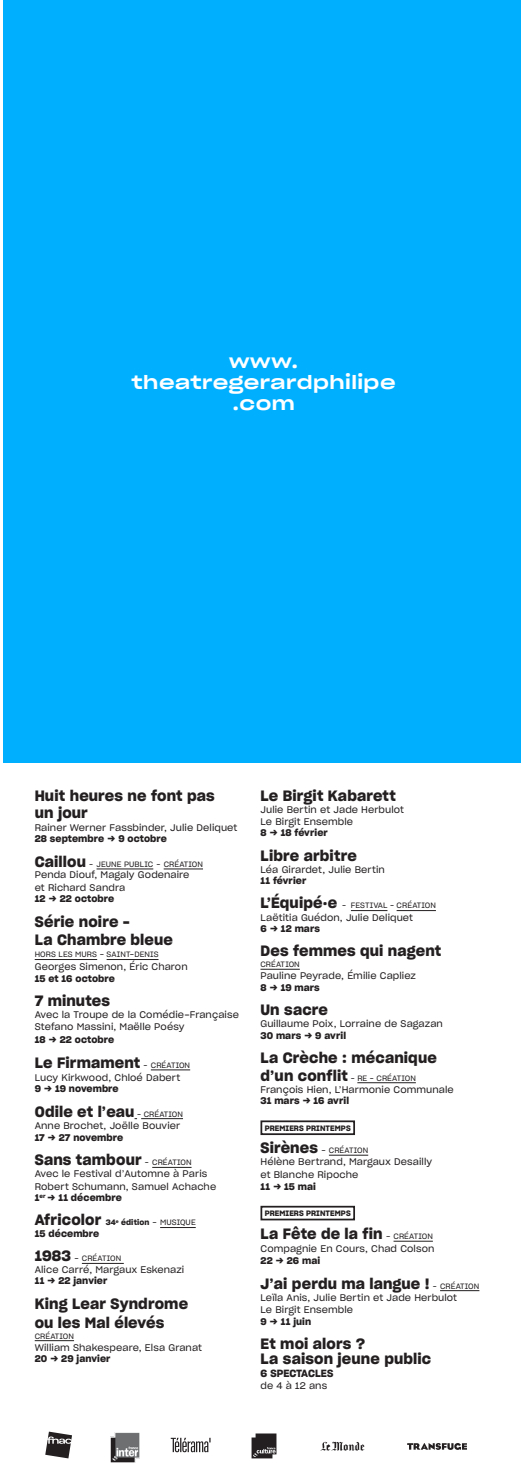
<style>
.page{position:relative;width:521px;height:1474px;background:#fff}
.page>*{position:absolute;margin:0;border:0;box-sizing:border-box;transform-origin:0 0}
.t1{font:18.38px "Sharp Grotesk Medium 25";letter-spacing:.025em;color:#fff}
.t2{font:14.7px "Sharp Grotesk Semi Bold 20";letter-spacing:.01em;color:#231f20}
.t3{font:10.15px "Sharp Grotesk Semi Bold 20";letter-spacing:.01em;color:#231f20}
.t4{font:9.45px "Sharp Grotesk Book 20";letter-spacing:.01em;color:#231f20}
.t5{font:9.45px "Sharp Grotesk Semi Bold 20";letter-spacing:.01em;color:#231f20}
.t6{font:7.7px "Sharp Grotesk Book 20";letter-spacing:.01em;color:#231f20}
.t7{font:7.7px "Sharp Grotesk Semi Bold 20";letter-spacing:.01em;color:#231f20}
.s1{font-family:"Sharp Grotesk Semi Bold 20";font-size:14.7px}
.s2{font-family:"Sharp Grotesk Book 20";font-size:7.7px}
.s3{font-size:7.7px}
</style>
<div class="page">
<svg style="left:251px;top:1433px;width:25px;height:25px"></svg>
<svg style="left:45px;top:1431px;width:27px;height:27px"></svg>
<svg style="left:407px;top:1443px;width:60px;height:6px"></svg>
<svg style="left:171px;top:1437px;width:40px;height:15px"></svg>
<svg style="left:320px;top:1441px;width:44px;height:10px"></svg>
<hr style="left:97px;top:868px;width:56px;height:1px;background:#231f20">
<hr style="left:164px;top:868px;width:39px;height:1px;background:#231f20">
<hr style="left:35px;top:959px;width:62px;height:1px;background:#231f20">
<hr style="left:107px;top:959px;width:51px;height:1px;background:#231f20">
<hr style="left:151px;top:1069px;width:39px;height:1px;background:#231f20">
<hr style="left:141px;top:1118px;width:42px;height:1px;background:#231f20">
<hr style="left:152px;top:1167px;width:40px;height:1px;background:#231f20">
<hr style="left:160px;top:1227px;width:36px;height:1px;background:#231f20">
<hr style="left:82px;top:1263px;width:42px;height:1px;background:#231f20">
<hr style="left:35px;top:1340px;width:39px;height:1px;background:#231f20">
<hr style="left:351px;top:910px;width:36px;height:1px;background:#231f20">
<hr style="left:397px;top:910px;width:39px;height:1px;background:#231f20">
<hr style="left:260px;top:969px;width:40px;height:1px;background:#231f20">
<hr style="left:357px;top:1082px;width:59px;height:1px;background:#231f20">
<hr style="left:329px;top:1154px;width:39px;height:1px;background:#231f20">
<hr style="left:393px;top:1240px;width:40px;height:1px;background:#231f20">
<hr style="left:440px;top:1290px;width:39px;height:1px;background:#231f20">
<div style="left:260px;top:1120px;width:95px;height:15px;border:2px solid #231f20"></div>
<img style="left:110px;top:1432px;width:30px;height:30px">
<div style="left:260px;top:1205px;width:95px;height:15px;border:2px solid #231f20"></div>
<div style="left:3px;top:0;width:518px;height:763px;background:#00b0ff"></div>
<p class="t1" style="left:229px;top:344px;width:71px">www.</p>
<p class="t1" style="left:131px;top:365px;width:266px">theatregerardphilipe</p>
<p class="t1" style="left:232px;top:386px;width:64px">.com</p>
<p class="t2" style="left:35px;top:783px;width:181px">Huit heures ne font pas</p>
<p class="t2" style="left:35px;top:801px;width:55px">un jour</p>
<p class="t4" style="left:35px;top:820px;width:204px">Rainer Werner Fassbinder, Julie Deliquet</p>
<p class="t5" style="left:35px;top:831px;width:134px">28 septembre → 9 octobre</p>
<p class="t6" style="left:35px;top:857px;width:170px"><span class="s1">Caillou</span> – JEUNE PUBLIC – CRÉATION</p>
<p class="t4" style="left:35px;top:867px;width:156px">Penda Diouf, Magaly Godenaire</p>
<p class="t4" style="left:35px;top:880px;width:92px">et Richard Sandra</p>
<p class="t5" style="left:35px;top:891px;width:81px">12 → 22 octobre</p>
<p class="t2" style="left:35px;top:909px;width:97px">Série noire –</p>
<p class="t2" style="left:35px;top:927px;width:140px">La Chambre bleue</p>
<p class="t6" style="left:35px;top:948px;width:125px">HORS LES MURS - SAINT-DENIS</p>
<p class="t4" style="left:35px;top:959px;width:154px">Georges Simenon, Éric Charon</p>
<p class="t5" style="left:35px;top:970px;width:82px">15 et 16 octobre</p>
<p class="t2" style="left:35px;top:989px;width:77px">7 minutes</p>
<p class="t4" style="left:35px;top:1006px;width:206px">Avec la Troupe de la Comédie-Française</p>
<p class="t4" style="left:35px;top:1019px;width:151px">Stefano Massini, Maëlle Poésy</p>
<p class="t5" style="left:35px;top:1032px;width:81px">18 → 22 octobre</p>
<p class="t2" style="left:35px;top:1050px;width:157px">Le Firmament <span class="s2">– CRÉATION</span></p>
<p class="t4" style="left:35px;top:1069px;width:147px">Lucy Kirkwood, Chloé Dabert</p>
<p class="t5" style="left:35px;top:1080px;width:85px">9 → 19 novembre</p>
<p class="t2" style="left:35px;top:1099px;width:150px">Odile et l’eau <span class="s2">– CRÉATION</span></p>
<p class="t4" style="left:35px;top:1118px;width:147px">Anne Brochet, Joëlle Bouvier</p>
<p class="t5" style="left:35px;top:1129px;width:90px">17 → 27 novembre</p>
<p class="t2" style="left:35px;top:1148px;width:158px">Sans tambour <span class="s2">– CRÉATION</span></p>
<p class="t4" style="left:35px;top:1165px;width:174px">Avec le Festival d’Automne à Paris</p>
<p class="t4" style="left:35px;top:1178px;width:183px">Robert Schumann, Samuel Achache</p>
<p class="t5" style="left:35px;top:1189px;width:89px">1<sup>er</sup> → 11 décembre</p>
<p class="t2" style="left:35px;top:1208px;width:162px">Africolor <span class="s3">34</span><sup>e</sup> <span class="s3">édition</span> <span class="s2">- MUSIQUE</span></p>
<p class="t5" style="left:35px;top:1225px;width:66px">15 décembre</p>
<p class="t6" style="left:35px;top:1252px;width:88px"><span class="s1">1983</span> - CRÉATION</p>
<p class="t4" style="left:35px;top:1261px;width:151px">Alice Carré, Margaux Eskenazi</p>
<p class="t5" style="left:35px;top:1272px;width:74px">11 → 22 janvier</p>
<p class="t2" style="left:35px;top:1291px;width:155px">King Lear Syndrome</p>
<p class="t2" style="left:35px;top:1310px;width:131px">ou les Mal élevés</p>
<p class="t6" style="left:35px;top:1329px;width:41px">CRÉATION</p>
<p class="t4" style="left:35px;top:1339px;width:169px">William Shakespeare, Elsa Granat</p>
<p class="t5" style="left:35px;top:1350px;width:77px">20 → 29 janvier</p>
<p class="t2" style="left:260px;top:783px;width:137px">Le Birgit Kabarett</p>
<p class="t4" style="left:260px;top:801px;width:145px">Julie Bertin et Jade Herbulot</p>
<p class="t4" style="left:260px;top:813px;width:94px">Le Birgit Ensemble</p>
<p class="t5" style="left:260px;top:825px;width:69px">8 → 18 février</p>
<p class="t2" style="left:260px;top:843px;width:98px">Libre arbitre</p>
<p class="t4" style="left:260px;top:861px;width:126px">Léa Girardet, Julie Bertin</p>
<p class="t5" style="left:260px;top:873px;width:47px">11 février</p>
<p class="t6" style="left:260px;top:899px;width:177px"><span class="s1">L’Équipé·e</span> – FESTIVAL – CRÉATION</p>
<p class="t4" style="left:260px;top:909px;width:154px">Laëtitia Guédon, Julie Deliquet</p>
<p class="t5" style="left:260px;top:920px;width:61px">6 → 12 mars</p>
<p class="t2" style="left:260px;top:939px;width:182px">Des femmes qui nagent</p>
<p class="t6" style="left:260px;top:958px;width:41px">CRÉATION</p>
<p class="t4" style="left:260px;top:968px;width:157px">Pauline Peyrade, Émilie Capliez</p>
<p class="t5" style="left:260px;top:979px;width:61px">8 → 19 mars</p>
<p class="t2" style="left:260px;top:997px;width:69px">Un sacre</p>
<p class="t4" style="left:260px;top:1016px;width:184px">Guillaume Poix, Lorraine de Sagazan</p>
<p class="t5" style="left:260px;top:1027px;width:87px">30 mars → 9 avril</p>
<p class="t2" style="left:260px;top:1045px;width:178px">La Crèche : mécanique</p>
<p class="t6" style="left:260px;top:1071px;width:157px"><span class="s1">d’un conflit</span> – RE – CRÉATION</p>
<p class="t4" style="left:260px;top:1081px;width:195px">François Hien, L’Harmonie Communale</p>
<p class="t5" style="left:260px;top:1093px;width:90px">31 mars → 16 avril</p>
<p class="t6" style="left:260px;top:1144px;width:109px"><span class="s1">Sirènes</span> - CRÉATION</p>
<p class="t4" style="left:260px;top:1154px;width:173px">Hélène Bertrand, Margaux Desailly</p>
<p class="t4" style="left:260px;top:1166px;width:100px">et Blanche Ripoche</p>
<p class="t5" style="left:260px;top:1178px;width:57px">11 → 15 mai</p>
<p class="t2" style="left:260px;top:1221px;width:174px">La Fête de la fin <span class="s2">- CRÉATION</span></p>
<p class="t4" style="left:260px;top:1240px;width:175px">Compagnie En Cours, Chad Colson</p>
<p class="t5" style="left:260px;top:1252px;width:61px">22 → 26 mai</p>
<p class="t2" style="left:260px;top:1271px;width:220px">J’ai perdu ma langue ! <span class="s2">– CRÉATION</span></p>
<p class="t4" style="left:260px;top:1289px;width:198px">Leïla Anis, Julie Bertin et Jade Herbulot</p>
<p class="t4" style="left:260px;top:1301px;width:94px">Le Birgit Ensemble</p>
<p class="t5" style="left:260px;top:1313px;width:52px">9 → 11 juin</p>
<p class="t2" style="left:260px;top:1331px;width:106px">Et moi alors ?</p>
<p class="t2" style="left:260px;top:1346px;width:172px">La saison jeune public</p>
<p class="t3" style="left:260px;top:1364px;width:74px">6 SPECTACLES</p>
<p class="t4" style="left:260px;top:1377px;width:68px">de 4 à 12 ans</p>
<p class="t7" style="left:265px;top:1121px;width:88px">PREMIERS PRINTEMPS</p>
<p class="t7" style="left:265px;top:1207px;width:88px">PREMIERS PRINTEMPS</p>
</div>
